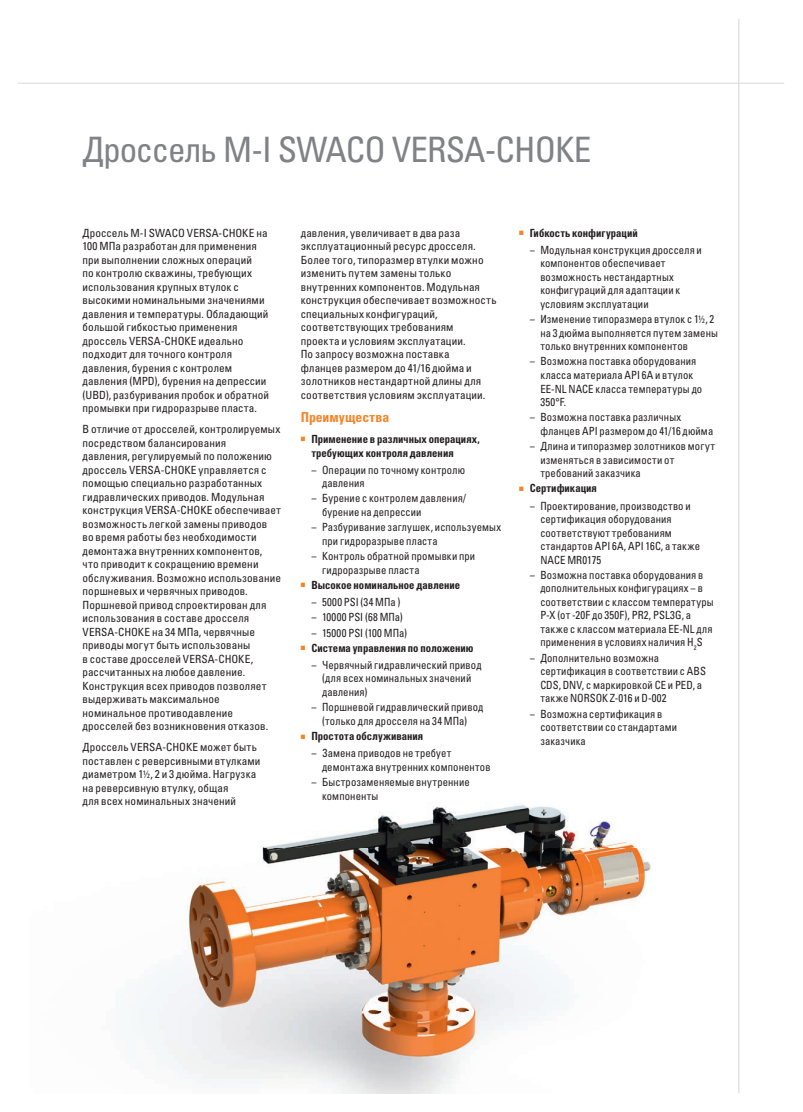
<style>
.page{position:relative;width:803px;height:1112px;background:#fff}
.page>*{position:absolute;margin:0;border:0;box-sizing:border-box;transform-origin:0 0}
.t1{font:condensed 35px "Univers R";letter-spacing:-.025em;color:#808285}
.t2{font:700 condensed 13.75px "Univers R";color:#f58427}
.t3{font:condensed 11.25px/13.5px "Univers R";letter-spacing:.01em;color:#231f20}
.t4{font:condensed 11.25px/13.5px "Univers R";letter-spacing:.01em;color:#231f20;scale:.95 1}
.t5{font:700 condensed 11.25px/13.5px "Univers R";color:#231f20;scale:.95 1}
.t6{font:6.25px "Zapf Dingbats ITC";color:#f58427;scale:.95 1}
.s1{font-family:"Myriad Pro"}
.s2{color:#f58427}
</style>
<div class="page">
<img style="left:139px;top:686px;width:601px;height:406px">
<hr style="left:19px;top:83px;width:765px;height:1px;background:#dddee0">
<hr style="left:738px;top:19px;width:1px;height:1073px;background:#dddee0">
<h1 class="t1" style="left:83px;top:129px;width:510px">Дроссель M-I SWACO VERSA-CHOKE</h1>
<p class="t3" style="left:83px;top:226px;width:188px">Дроссель M-I SWACO VERSA-CHOKE на 100 МПа разработан для применения при выполнении сложных операций<br>по контролю скважины, требующих использования крупных втулок с высокими номинальными значениями давления и температуры. Обладающий большой гибкостью применения дроссель VERSA-CHOKE идеально подходит для точного контроля давления, бурения с контролем давления (MPD), бурения на депрессии (UBD), разбуривания пробок и обратной промывки при гидроразрыве пласта.</p>
<p class="t3" style="left:83px;top:422px;width:200px">В отличие от дросселей, контролируемых посредством балансирования<br>давления, регулируемый по положению дроссель VERSA-CHOKE управляется с помощью специально разработанных гидравлических приводов. Модульная конструкция VERSA-CHOKE обеспечивает возможность легкой замены приводов<br>во время работы без необходимости демонтажа внутренних компонентов, что приводит к сокращению времени обслуживания. Возможно использование поршневых и червячных приводов.<br>Поршневой привод спроектирован для использования в составе дросселя VERSA-CHOKE на 34 МПа, червячные приводы могут быть использованы<br>в составе дросселей VERSA-CHOKE, рассчитанных на любое давление.<br>Конструкция всех приводов позволяет выдерживать максимальное номинальное противодавление дросселей без возникновения отказов.</p>
<p class="t3" style="left:83px;top:740px;width:179px">Дроссель VERSA-CHOKE может быть поставлен с реверсивными втулками диаметром 1<span class="s1">½</span>, 2 и 3 дюйма. Нагрузка на реверсивную втулку, общая<br>для всех номинальных значений</p>
<p class="t3" style="left:301px;top:226px;width:197px">давления, увеличивает в два раза эксплуатационный ресурс дросселя.<br>Более того, типоразмер втулки можно изменить путем замены только внутренних компонентов. Модульная конструкция обеспечивает возможность специальных конфигураций, соответствующих требованиям<br>проекта и условиям эксплуатации.<br>По запросу возможна поставка<br>фланцев размером до 41/16 дюйма и золотников нестандартной длины для соответствия условиям эксплуатации.</p>
<p class="t2" style="left:301px;top:409px;width:90px">Преимущества</p>
<p class="t5" style="left:311px;top:432px;width:179px;text-indent:-11px"><span class="s2">■</span> Применение в различных операциях, требующих контроля давления</p>
<p class="t4" style="left:322px;top:463px;width:152px;text-indent:-11px">– Операции по точному контролю давления</p>
<p class="t4" style="left:322px;top:491px;width:153px;text-indent:-11px">– Бурение с контролем давления/ бурение на депрессии</p>
<p class="t4" style="left:322px;top:520px;width:190px;text-indent:-11px">– Разбуривание заглушек, используемых при гидроразрыве пласта</p>
<p class="t4" style="left:322px;top:549px;width:163px;text-indent:-11px">– Контроль обратной промывки при гидроразрыве пласта</p>
<p class="t5" style="left:301px;top:578px;width:169px"><span class="s2">■</span> Высокое номинальное давление</p>
<p class="t4" style="left:311px;top:595px;width:95px">– 5000 PSI (34 МПа )</p>
<p class="t4" style="left:311px;top:610px;width:98px">– 10000 PSI (68 МПа)</p>
<p class="t4" style="left:311px;top:625px;width:102px">– 15000 PSI (100 МПа)</p>
<p class="t5" style="left:301px;top:641px;width:183px"><span class="s2">■</span> Система управления по положению</p>
<p class="t4" style="left:322px;top:658px;width:169px;text-indent:-11px">– Червячный гидравлический привод (для всех номинальных значений давления)</p>
<p class="t4" style="left:311px;top:700px;width:182px;text-align:center">– Поршневой гидравлический привод (только для дросселя на 34 МПа)</p>
<p class="t5" style="left:301px;top:729px;width:130px"><span class="s2">■</span> Простота обслуживания</p>
<p class="t4" style="left:322px;top:746px;width:179px;text-indent:-11px">– Замена приводов не требует демонтажа внутренних компонентов</p>
<p class="t4" style="left:322px;top:775px;width:157px;text-indent:-11px">– Быстрозаменяемые внутренние компоненты</p>
<p class="t5" style="left:519px;top:226px;width:126px"><span class="s2">■</span> Гибкость конфигураций</p>
<p class="t4" style="left:540px;top:243px;width:172px;text-indent:-11px">– Модульная конструкция дросселя и компонентов обеспечивает возможность нестандартных конфигураций для адаптации к условиям эксплуатации</p>
<p class="t4" style="left:540px;top:312px;width:188px;text-indent:-11px">– Изменение типоразмера втулок с 1<span class="s1">½</span>, 2 на 3 дюйма выполняется путем замены только внутренних компонентов</p>
<p class="t4" style="left:540px;top:355px;width:172px;text-indent:-11px">– Возможна поставка оборудования класса материала API 6A и втулок<br>EE-NL NACE класса температуры до<br>350°F.</p>
<p class="t4" style="left:540px;top:410px;width:183px;text-indent:-11px">– Возможна поставка различных фланцев API размером до 41/16 дюйма</p>
<p class="t4" style="left:540px;top:439px;width:185px;text-indent:-11px">– Длина и типоразмер золотников могут изменяться в зависимости от требований заказчика</p>
<p class="t6" style="left:523px;top:485px;width:3px">■</p>
<p class="t6" style="left:523px;top:230px;width:3px">■</p>
<p class="t5" style="left:519px;top:481px;width:83px"><span class="s2">■</span> Сертификация</p>
<p class="t4" style="left:540px;top:499px;width:170px;text-indent:-11px">– Проектирование, производство и сертификация оборудования соответствуют требованиям стандартов API 6A, API 16C, а также<br>NACE MR0175</p>
<p class="t4" style="left:540px;top:568px;width:184px;text-indent:-11px">– Возможна поставка оборудования в дополнительных конфигурациях – в соответствии с классом температуры P-X (от -20F до 350F), PR2, PSL3G, а также с классом материала EE-NL для применения в условиях наличия H<sub>2</sub>S</p>
<p class="t4" style="left:540px;top:651px;width:176px;text-indent:-11px">– Дополнительно возможна сертификация в соответствии с ABS<br>CDS, DNV, с маркировкой CE и PED, а также NORSOK Z-016 и D-002</p>
<p class="t4" style="left:540px;top:706px;width:145px;text-indent:-11px">– Возможна сертификация в соответствии со стандартами заказчика</p>
</div>
